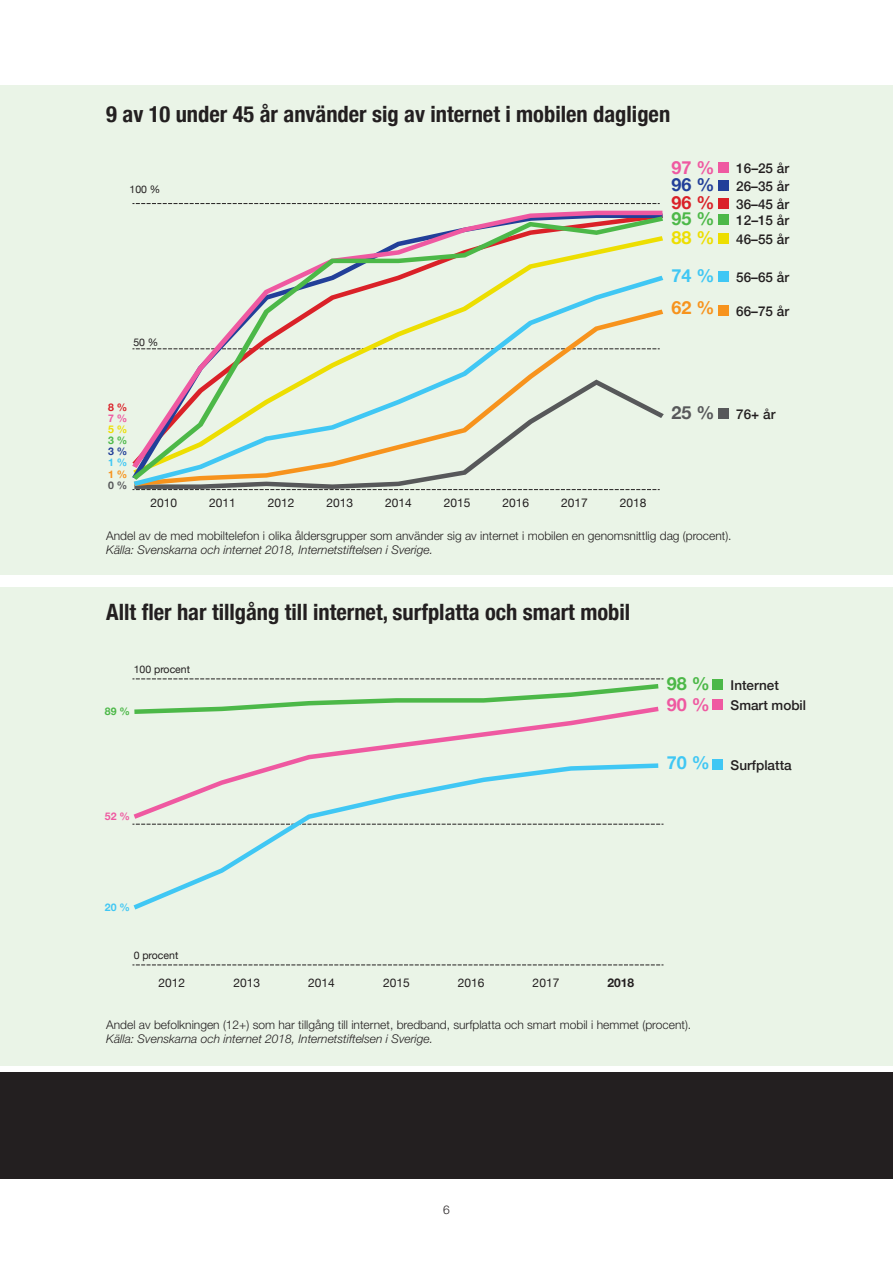
<style>
.page{position:relative;width:893px;height:1263px;background:#fff}
.page>*{position:absolute;margin:0;border:0;box-sizing:border-box;transform-origin:0 0}
.Rubrik_1_1_1{font:700 condensed 22.5px "Helvetica Neue";color:#231f20}
.t1{font:700 18px "Helvetica Neue";color:#40c7f4}
.t2{font:700 18px/35.7px "Helvetica Neue";color:#da2128}
.t3{font:700 18px "Helvetica Neue";color:#ef59a1}
.t4{font:700 18px "Helvetica Neue";color:#57585a}
.t5{font:700 18px "Helvetica Neue";color:#f7931d}
.t6{font:700 18px "Helvetica Neue";color:#223f99}
.t7{font:700 18px "Helvetica Neue";color:#4cb848}
.t8{font:500 13.5px/17.7px "Helvetica Neue";color:#231f20;text-align:justify}
.Bildtext{font:300 12px "Helvetica Neue LT Std";color:#231f20}
.Källa{font:italic 300 12px "Helvetica Neue LT Std";color:#231f20}
.t9{font:12px "Helvetica Neue";color:#231f20}
.t10{font:700 12px "Helvetica Neue";color:#231f20}
.t11{font:10.5px "Helvetica Neue";color:#231f20}
.t12{font:700 10.5px "Helvetica Neue";color:#40c7f4}
.t13{font:700 10.5px "Helvetica Neue";color:#ef59a1}
.t14{font:700 10.5px "Helvetica Neue";color:#4cb848}
.t15{font:700 10.5px/22.2px "Helvetica Neue";color:#da2128}
.t16{font:700 10.5px "Helvetica Neue";color:#57585a}
.t17{font:700 10.5px "Helvetica Neue";color:#f7931d}
.t18{font:700 10.5px "Helvetica Neue";color:#223f99}
.s1{color:#edde01}
.s2{font-weight:700;font-size:18px;color:#4cb848}
</style>
<div class="page">
<div style="left:0;top:1073px;width:893px;height:106px;background:#231f20"></div>
<div style="left:0;top:85px;width:893px;height:489px;background:#eaf4e7"></div>
<div style="left:0;top:587px;width:893px;height:478px;background:#eaf4e7"></div>
<div style="left:718px;top:214px;width:11px;height:11px;background:#4cb848"></div>
<div style="left:718px;top:163px;width:11px;height:10px;background:#ef59a1"></div>
<div style="left:718px;top:180px;width:11px;height:11px;background:#223f99"></div>
<div style="left:718px;top:198px;width:11px;height:10px;background:#da2128"></div>
<div style="left:718px;top:233px;width:11px;height:11px;background:#edde01"></div>
<div style="left:718px;top:271px;width:11px;height:10px;background:#40c7f4"></div>
<div style="left:718px;top:305px;width:11px;height:10px;background:#f7931d"></div>
<div style="left:718px;top:408px;width:11px;height:11px;background:#57585a"></div>
<svg style="left:132px;top:203px;width:528px;height:1px"></svg>
<svg style="left:132px;top:489px;width:528px;height:1px"></svg>
<svg style="left:134px;top:414px;width:530px;height:75px"></svg>
<svg style="left:134px;top:480px;width:529px;height:6px"></svg>
<svg style="left:132px;top:211px;width:530px;height:255px"></svg>
<svg style="left:133px;top:216px;width:530px;height:264px"></svg>
<svg style="left:132px;top:964px;width:531px;height:1px"></svg>
<div style="left:712px;top:679px;width:11px;height:10px;background:#4cb848"></div>
<div style="left:712px;top:759px;width:11px;height:11px;background:#40c7f4"></div>
<div style="left:712px;top:699px;width:11px;height:10px;background:#ef59a1"></div>
<svg style="left:134px;top:819px;width:524px;height:90px"></svg>
<svg style="left:134px;top:714px;width:525px;height:105px"></svg>
<svg style="left:132px;top:678px;width:531px;height:36px"></svg>
<p class="Rubrik_1_1_1" style="left:106px;top:96px;width:565px">9 av 10 under 45 år använder sig av internet i mobilen dagligen</p>
<p class="t11" style="left:130px;top:182px;width:32px">100 %</p>
<p class="t11" style="left:133px;top:335px;width:27px">50 %</p>
<p class="t15" style="left:108px;top:396px;width:21px">8 %<br><span class="s1">5 %</span></p>
<p class="t13" style="left:108px;top:410px;width:21px">7 %</p>
<p class="t18" style="left:108px;top:443px;width:21px">3 %</p>
<p class="t14" style="left:108px;top:432px;width:21px">3 %</p>
<p class="t12" style="left:108px;top:454px;width:21px">1 %</p>
<p class="t17" style="left:108px;top:466px;width:21px">1 %</p>
<p class="t16" style="left:108px;top:477px;width:21px">0 %</p>
<p class="t9" style="left:150px;top:494px;width:28px">2010</p>
<p class="t9" style="left:209px;top:494px;width:28px">2011</p>
<p class="t9" style="left:268px;top:494px;width:28px">2012</p>
<p class="t9" style="left:326px;top:494px;width:28px">2013</p>
<p class="t9" style="left:385px;top:494px;width:28px">2014</p>
<p class="t9" style="left:444px;top:494px;width:28px">2015</p>
<p class="t9" style="left:502px;top:494px;width:28px">2016</p>
<p class="t9" style="left:561px;top:494px;width:28px">2017</p>
<p class="t9" style="left:620px;top:494px;width:28px">2018</p>
<p class="t3" style="left:671px;top:153px;width:45px">97 %</p>
<p class="t7" style="left:671px;top:204px;width:45px">95 %</p>
<p class="t6" style="left:671px;top:171px;width:45px">96 %</p>
<p class="t2" style="left:671px;top:185px;width:45px">96 %<br><span class="s1">88 %</span></p>
<p class="t1" style="left:671px;top:261px;width:45px">74 %</p>
<p class="t5" style="left:671px;top:294px;width:45px">62 %</p>
<p class="t4" style="left:671px;top:398px;width:45px">25 %</p>
<p class="t8" style="left:736px;top:159px;width:54px">16–25 år 26–35 år 36–45 år</p>
<p class="t8" style="left:736px;top:230px;width:54px">46–55 år</p>
<p class="t8" style="left:736px;top:267px;width:54px">56–65 år</p>
<p class="t8" style="left:736px;top:301px;width:54px">66–75 år</p>
<p class="t8" style="left:736px;top:210px;width:54px">12–15 år</p>
<p class="t8" style="left:736px;top:404px;width:41px">76+ år</p>
<p class="Bildtext" style="left:106px;top:528px;width:627px">Andel av de med mobiltelefon i olika åldersgrupper som använder sig av internet i mobilen en genomsnittlig dag (procent).</p>
<p class="Källa" style="left:106px;top:543px;width:328px">Källa: Svenskarna och internet 2018, Internetstiftelsen i Sverige.</p>
<p class="Rubrik_1_1_1" style="left:106px;top:593px;width:525px">Allt fler har tillgång till internet, surfplatta och smart mobil</p>
<p class="t11" style="left:134px;top:662px;width:58px">100 procent</p>
<p class="t14" style="left:105px;top:703px;width:27px">89 %</p>
<p class="t13" style="left:105px;top:808px;width:27px">52 %</p>
<p class="t8" style="left:667px;top:675px;width:114px"><span class="s2">98 %</span> Internet</p>
<p class="t3" style="left:667px;top:690px;width:45px">90 %</p>
<p class="t1" style="left:667px;top:748px;width:45px">70 %</p>
<p class="t8" style="left:731px;top:695px;width:77px">Smart mobil</p>
<p class="t8" style="left:731px;top:755px;width:63px">Surfplatta</p>
<p class="t12" style="left:105px;top:899px;width:27px">20 %</p>
<p class="t11" style="left:134px;top:948px;width:46px">0 procent</p>
<p class="t9" style="left:159px;top:974px;width:28px">2012</p>
<p class="t9" style="left:233px;top:974px;width:28px">2013</p>
<p class="t9" style="left:308px;top:974px;width:28px">2014</p>
<p class="t9" style="left:383px;top:974px;width:28px">2015</p>
<p class="t9" style="left:458px;top:974px;width:28px">2016</p>
<p class="t9" style="left:533px;top:974px;width:28px">2017</p>
<p class="t10" style="left:607px;top:973px;width:28px">2018</p>
<p class="Bildtext" style="left:106px;top:1017px;width:586px">Andel av befolkningen (12+) som har tillgång till internet, bredband, surfplatta och smart mobil i hemmet (procent).</p>
<p class="Källa" style="left:106px;top:1032px;width:328px">Källa: Svenskarna och internet 2018, Internetstiftelsen i Sverige.</p>
<p class="Bildtext" style="left:443px;top:1202px;width:8px">6</p>
</div>
